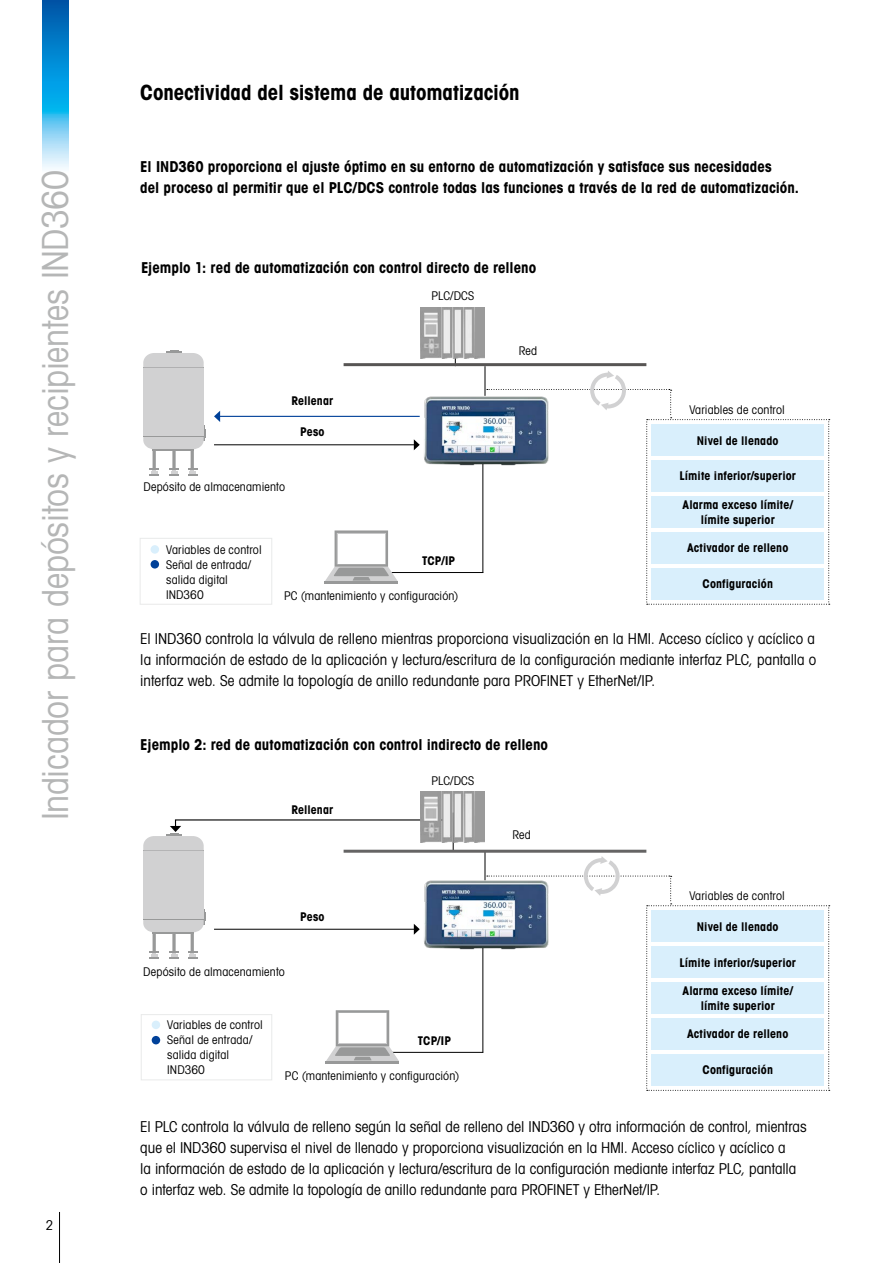
<style>
.page{position:relative;width:893px;height:1263px;background:#fff}
.page>*{position:absolute;margin:0;border:0;box-sizing:border-box;transform-origin:0 0}
.t1{font:36px "Avant Gardefor MT Bk";letter-spacing:-.01em;color:#b5b6b6}
.t2{font:21px "Avant Gardefor MT Bd";letter-spacing:-.005em;color:#000}
.t3{font:15px/21px "Avant Gardefor MT Bk";color:#000;text-align:justify}
.t4{font:15px/21px "Avant Gardefor MT Bd";letter-spacing:.005em;color:#000}
.t5{font:13.5px "Avant Gardefor MT Bk";color:#000}
.t6{font:12px/15px "Avant Gardefor MT Bk";letter-spacing:.015em;color:#000}
.t7{font:12px/15px "Avant Gardefor MT Bd";letter-spacing:.01em;color:#000;text-align:center}
</style>
<div class="page">
<svg style="left:43px;top:0;width:25px;height:169px;background:#35a3dd"></svg>
<hr style="left:59px;top:1212px;width:1px;height:51px;background:#000">
<div style="left:140px;top:538px;width:132px;height:67px;border:1px solid #e9eaea"></div>
<div style="left:141px;top:1014px;width:131px;height:66px;border:1px solid #e9eaea"></div>
<hr style="left:348px;top:572px;width:135px;height:1px;background:#000">
<hr style="left:343px;top:1052px;width:140px;height:1px;background:#000">
<hr style="left:214px;top:444px;width:201px;height:1px;background:#000">
<svg style="left:414px;top:439px;width:2px;height:11px"></svg>
<hr style="left:214px;top:929px;width:201px;height:1px;background:#000">
<svg style="left:414px;top:924px;width:2px;height:11px"></svg>
<hr style="left:219px;top:416px;width:201px;height:1px;background:#004199">
<svg style="left:214px;top:411px;width:6px;height:11px"></svg>
<hr style="left:455px;top:328px;width:1px;height:38px;background:#000">
<hr style="left:453px;top:812px;width:1px;height:38px;background:#000">
<hr style="left:325px;top:581px;width:73px;height:3px;background:#989999">
<svg style="left:325px;top:530px;width:73px;height:51px"></svg>
<div style="left:338px;top:534px;width:47px;height:29px;background:#fff"></div>
<hr style="left:326px;top:1061px;width:73px;height:3px;background:#989999">
<svg style="left:326px;top:1010px;width:73px;height:51px"></svg>
<div style="left:339px;top:1013px;width:47px;height:30px;background:#fff"></div>
<hr style="left:485px;top:366px;width:1px;height:30px;background:#000">
<hr style="left:485px;top:850px;width:1px;height:30px;background:#000">
<hr style="left:482px;top:460px;width:1px;height:113px;background:#000">
<hr style="left:482px;top:944px;width:1px;height:108px;background:#000">
<hr style="left:344px;top:363px;width:302px;height:3px;background:#575554">
<hr style="left:344px;top:850px;width:302px;height:3px;background:#656464">
<img style="left:416px;top:389px;width:71px;height:80px">
<img style="left:416px;top:874px;width:71px;height:79px">
<svg style="left:487px;top:371px;width:343px;height:234px"></svg>
<svg style="left:487px;top:856px;width:343px;height:235px"></svg>
<img style="left:421px;top:307px;width:64px;height:51px">
<img style="left:421px;top:792px;width:64px;height:50px">
<svg style="left:172px;top:451px;width:4px;height:17px"></svg>
<svg style="left:170px;top:468px;width:9px;height:8px"></svg>
<hr style="left:153px;top:449px;width:3px;height:20px;background:#989999">
<svg style="left:143px;top:426px;width:63px;height:23px"></svg>
<hr style="left:143px;top:367px;width:61px;height:1px;background:#989999">
<hr style="left:143px;top:435px;width:61px;height:1px;background:#989999">
<div style="left:143px;top:368px;width:61px;height:67px;background:#d1d1d2"></div>
<svg style="left:149px;top:468px;width:10px;height:8px"></svg>
<hr style="left:191px;top:449px;width:3px;height:20px;background:#989999">
<hr style="left:153px;top:449px;width:41px;height:2px;background:#989999">
<svg style="left:188px;top:468px;width:9px;height:8px"></svg>
<svg style="left:143px;top:350px;width:61px;height:17px"></svg>
<svg style="left:172px;top:934px;width:4px;height:17px"></svg>
<svg style="left:170px;top:951px;width:9px;height:7px"></svg>
<hr style="left:153px;top:932px;width:3px;height:20px;background:#989999">
<svg style="left:143px;top:909px;width:63px;height:23px"></svg>
<hr style="left:143px;top:850px;width:61px;height:1px;background:#989999">
<hr style="left:143px;top:918px;width:61px;height:1px;background:#989999">
<div style="left:143px;top:851px;width:61px;height:67px;background:#d1d1d2"></div>
<svg style="left:149px;top:951px;width:10px;height:8px"></svg>
<hr style="left:191px;top:932px;width:3px;height:20px;background:#989999">
<hr style="left:153px;top:932px;width:41px;height:2px;background:#989999">
<svg style="left:188px;top:951px;width:9px;height:8px"></svg>
<svg style="left:143px;top:819px;width:305px;height:31px"></svg>
<div style="left:151px;top:545px;width:8px;height:9px;background:#d9effc;border-radius:50%"></div>
<div style="left:152px;top:1020px;width:8px;height:9px;background:#d9effc;border-radius:50%"></div>
<div style="left:151px;top:560px;width:8px;height:8px;background:#004199;border-radius:50%"></div>
<div style="left:152px;top:1036px;width:8px;height:8px;background:#004199;border-radius:50%"></div>
<h1 class="t1" style="left:33px;top:820px;width:652px;rotate:-90deg">Indicador para depósitos y recipientes IND360</h1>
<p class="t5" style="left:46px;top:1217px;width:9px">2</p>
<h2 class="t2" style="left:140px;top:79px;width:381px">Conectividad del sistema de automatización</h2>
<p class="t4" style="left:140px;top:156px;width:660px">El IND360 proporciona el ajuste óptimo en su entorno de automatización y satisface sus necesidades<br>del proceso al permitir que el PLC/DCS controle todas las funciones a través de la red de automatización.</p>
<p class="t4" style="left:141px;top:257px;width:397px">Ejemplo 1: red de automatización con control directo de relleno</p>
<p class="t7" style="left:291px;top:393px;width:43px">Rellenar</p>
<p class="t7" style="left:300px;top:424px;width:26px">Peso</p>
<p class="t6" style="left:144px;top:479px;width:143px">Depósito de almacenamiento</p>
<p class="t6" style="left:431px;top:288px;width:44px">PLC/DCS</p>
<p class="t6" style="left:166px;top:542px;width:97px">Variables de control<br>Señal de entrada/ salida digital<br>IND360</p>
<p class="t7" style="left:422px;top:553px;width:35px">TCP/IP</p>
<p class="t6" style="left:284px;top:588px;width:176px">PC (mantenimiento y configuración)</p>
<p class="t6" style="left:519px;top:343px;width:20px">Red</p>
<p class="t6" style="left:689px;top:402px;width:97px">Variables de control</p>
<p class="t7" style="left:697px;top:432px;width:83px">Nivel de llenado</p>
<p class="t7" style="left:680px;top:468px;width:118px">Límite inferior/superior</p>
<p class="t7" style="left:682px;top:497px;width:112px">Alarma exceso límite/ límite superior</p>
<p class="t7" style="left:687px;top:540px;width:103px">Activador de relleno</p>
<p class="t7" style="left:702px;top:576px;width:72px">Configuración</p>
<p class="t3" style="left:140px;top:628px;width:678px">El IND360 controla la válvula de relleno mientras proporciona visualización en la HMI. Acceso cíclico y acíclico a la información de estado de la aplicación y lectura/escritura de la configuración mediante interfaz PLC, pantalla o interfaz web. Se admite la topología de anillo redundante para PROFINET y EtherNet/IP.</p>
<p class="t4" style="left:140px;top:733px;width:409px">Ejemplo 2: red de automatización con control indirecto de relleno</p>
<p class="t7" style="left:291px;top:802px;width:43px">Rellenar</p>
<p class="t7" style="left:300px;top:909px;width:26px">Peso</p>
<p class="t6" style="left:143px;top:963px;width:143px">Depósito de almacenamiento</p>
<p class="t6" style="left:431px;top:772px;width:44px">PLC/DCS</p>
<p class="t6" style="left:167px;top:1017px;width:97px">Variables de control<br>Señal de entrada/ salida digital<br>IND360</p>
<p class="t7" style="left:418px;top:1033px;width:35px">TCP/IP</p>
<p class="t6" style="left:285px;top:1068px;width:176px">PC (mantenimiento y configuración)</p>
<p class="t6" style="left:512px;top:827px;width:20px">Red</p>
<p class="t6" style="left:689px;top:888px;width:97px">Variables de control</p>
<p class="t7" style="left:697px;top:918px;width:83px">Nivel de llenado</p>
<p class="t7" style="left:680px;top:954px;width:118px">Límite inferior/superior</p>
<p class="t7" style="left:682px;top:983px;width:112px">Alarma exceso límite/ límite superior</p>
<p class="t7" style="left:687px;top:1026px;width:103px">Activador de relleno</p>
<p class="t7" style="left:702px;top:1062px;width:72px">Configuración</p>
<p class="t3" style="left:140px;top:1116px;width:668px;text-align:left">El PLC controla la válvula de relleno según la señal de relleno del IND360 y otra información de control, mientras que el IND360 supervisa el nivel de llenado y proporciona visualización en la HMI. Acceso cíclico y acíclico a<br>la información de estado de la aplicación y lectura/escritura de la configuración mediante interfaz PLC, pantalla o interfaz web. Se admite la topología de anillo redundante para PROFINET y EtherNet/IP.</p>
</div>
